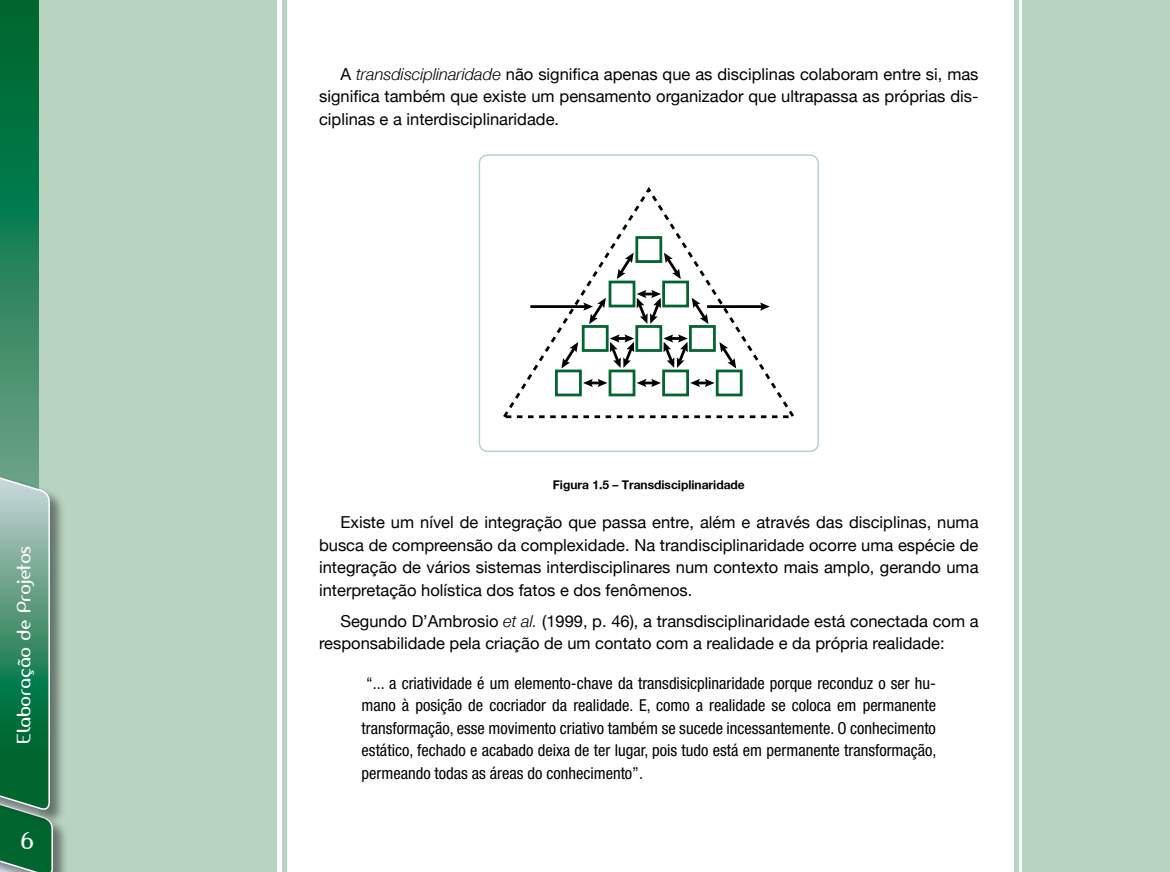
<style>
.page{position:relative;width:1170px;height:872px;background:#fff}
.page>*{position:absolute;margin:0;border:0;box-sizing:border-box;transform-origin:0 0}
.t1{font:22.5px "Amerika Sans";color:#fff}
.t2{font:18px "Amerika Sans";color:#fff}
.t3{font:16.5px/22.5px "Helvetica Neue";color:#000;text-align:justify}
.t4{font:condensed 16.5px/22.5px "Helvetica Neue LT Std";color:#000;text-align:justify}
.t5{font:700 12px "Helvetica Neue";color:#000}
.s1{font-style:italic}
</style>
<div class="page">
<div style="left:1022px;top:0;width:147px;height:872px;background:#b9d3c1"></div>
<div style="left:1013px;top:0;width:5px;height:872px;background:#b9d3c1"></div>
<div style="left:0;top:0;width:276px;height:872px;background:#b9d3c1"></div>
<svg style="left:0;top:0;width:38px;height:472px;background:#228055"></svg>
<div style="left:0;top:799px;width:68px;height:73px;background:#000;opacity:.45"></div>
<div style="left:0;top:472px;width:65px;height:353px;background:#000;opacity:.45"></div>
<svg style="left:0;top:472px;width:54px;height:400px;background:#488e6c"></svg>
<div style="left:282px;top:0;width:5px;height:872px;background:#b9d3c1"></div>
<hr style="left:1169px;top:0;width:1px;height:872px;background:#b9d3c1">
<svg style="left:503px;top:187px;width:291px;height:232px"></svg>
<hr style="left:707px;top:305px;width:56px;height:3px;background:#000">
<svg style="left:760px;top:302px;width:9px;height:9px"></svg>
<hr style="left:530px;top:305px;width:56px;height:3px;background:#000">
<svg style="left:583px;top:298px;width:23px;height:26px"></svg>
<div style="left:478px;top:154px;width:341px;height:298px;border:2px solid #b9d3c1;border-radius:9px"></div>
<p class="t2" style="left:12px;top:743px;width:199px;rotate:-90deg">Elaboração de Projetos</p>
<h1 class="t1" style="left:20px;top:826px;width:15px">6</h1>
<p class="t3" style="left:319px;top:62px;width:661px;text-indent:21px">A <span class="s1">transdisciplinaridade</span> não significa apenas que as disciplinas colaboram entre si, mas significa também que existe um pensamento organizador que ultrapassa as próprias dis&shy;ciplinas e a interdisciplinaridade.</p>
<p class="t5" style="left:552px;top:477px;width:193px">Figura 1.5 – Transdisciplinaridade</p>
<p class="t3" style="left:319px;top:511px;width:661px;text-indent:21px">Existe um nível de integração que passa entre, além e através das disciplinas, numa busca de compreensão da complexidade. Na trandisciplinaridade ocorre uma espécie de integração de vários sistemas interdisciplinares num contexto mais amplo, gerando uma interpretação holística dos fatos e dos fenômenos.</p>
<p class="t3" style="left:319px;top:609px;width:661px;text-indent:21px">Segundo D’Ambrosio <span class="s1">et al.</span> (1999, p. 46), a transdisciplinaridade está conectada com a responsabilidade pela criação de um contato com a realidade e da própria realidade:</p>
<p class="t4" style="left:361px;top:671px;width:576px">“... a criatividade é um elemento-chave da transdisicplinaridade porque reconduz o ser hu&shy;mano à posição de cocriador da realidade. E, como a realidade se coloca em permanente transformação, esse movimento criativo também se sucede incessantemente. O conhecimento estático, fechado e acabado deixa de ter lugar, pois tudo está em permanente transformação, permeando todas as áreas do conhecimento”.</p>
</div>
